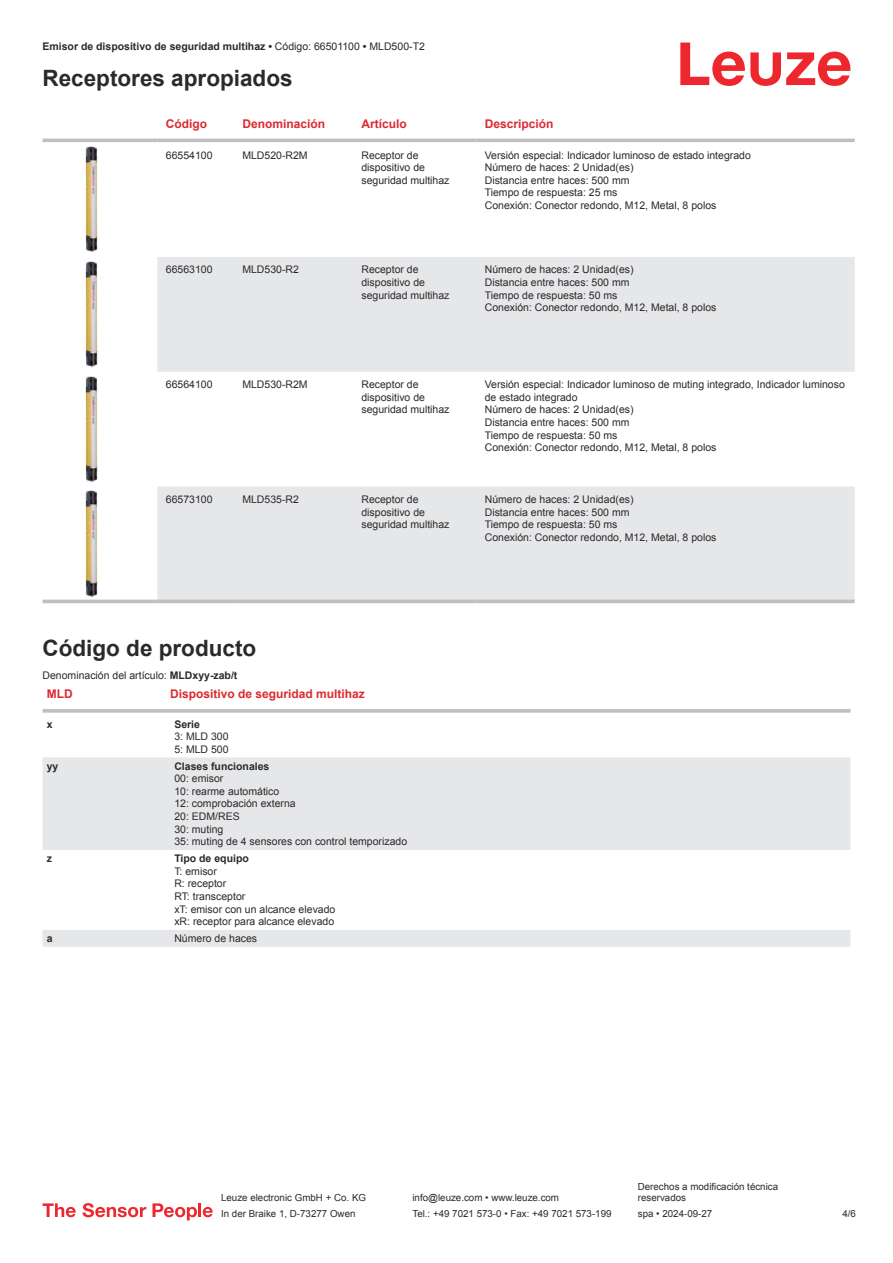
<style>
.page{position:relative;width:893px;height:1263px;background:#fff}
.page>*{position:absolute;margin:0;border:0;box-sizing:border-box;transform-origin:0 0}
.t1{font:700 22.5px "Arial";color:#2b292a}
.t2{font:700 12px "Arial";color:#db2a30}
.t3{font:10.5px/12.6px "Arial";color:#2b292a}
.t4{font:700 10.5px "Arial";color:#2b292a}
.t5{font:9.75px/11.7px "Arial";color:#2b292a}
.s1{font-weight:400}
.s2{font-weight:700}
</style>
<div class="page">
<svg style="left:680px;top:43px;width:170px;height:43px"></svg>
<svg style="left:43px;top:138px;width:812px;height:466px"></svg>
<svg style="left:157px;top:257px;width:698px;height:343px;fill:#e6e7e9"></svg>
<hr style="left:43px;top:139px;width:114px;height:3px;background:#bdbfc1">
<hr style="left:157px;top:139px;width:77px;height:3px;background:#bdbfc1">
<hr style="left:234px;top:139px;width:119px;height:3px;background:#bdbfc1">
<hr style="left:353px;top:139px;width:123px;height:3px;background:#bdbfc1">
<hr style="left:476px;top:139px;width:379px;height:3px;background:#bdbfc1">
<hr style="left:43px;top:600px;width:114px;height:3px;background:#bdbfc1">
<hr style="left:157px;top:600px;width:77px;height:3px;background:#bdbfc1">
<hr style="left:234px;top:600px;width:119px;height:3px;background:#bdbfc1">
<hr style="left:353px;top:600px;width:123px;height:3px;background:#bdbfc1">
<hr style="left:476px;top:600px;width:379px;height:3px;background:#bdbfc1">
<img style="left:85px;top:146px;width:13px;height:107px">
<img style="left:85px;top:261px;width:13px;height:106px">
<img style="left:85px;top:376px;width:13px;height:106px">
<img style="left:85px;top:491px;width:13px;height:106px">
<svg style="left:43px;top:757px;width:807px;height:190px;fill:#e6e7e9"></svg>
<svg style="left:43px;top:709px;width:127px;height:4px"></svg>
<svg style="left:170px;top:709px;width:680px;height:4px;background:#c3c5c7"></svg>
<svg style="left:43px;top:1203px;width:33px;height:14px"></svg>
<svg style="left:83px;top:1203px;width:63px;height:14px"></svg>
<svg style="left:153px;top:1203px;width:44px;height:17px"></svg>
<hr style="left:198px;top:1203px;width:3px;height:14px;background:#ed272d">
<svg style="left:203px;top:1207px;width:10px;height:10px"></svg>
<p class="t4" style="left:43px;top:43px;width:384px">Emisor de dispositivo de seguridad multihaz • <span class="s1">Código: 66501100</span> • <span class="s1">MLD500-T2</span></p>
<h1 class="t1" style="left:43px;top:70px;width:252px">Receptores apropiados</h1>
<p class="t2" style="left:166px;top:119px;width:43px">Código</p>
<p class="t2" style="left:242px;top:119px;width:84px">Denominación</p>
<p class="t2" style="left:361px;top:119px;width:47px">Artículo</p>
<p class="t2" style="left:485px;top:119px;width:70px">Descripción</p>
<p class="t3" style="left:166px;top:150px;width:48px">66554100</p>
<p class="t3" style="left:242px;top:150px;width:67px">MLD520-R2M</p>
<p class="t3" style="left:361px;top:150px;width:90px">Receptor de dispositivo de seguridad multihaz</p>
<p class="t3" style="left:485px;top:150px;width:268px">Versión especial: Indicador luminoso de estado integrado Número de haces: 2 Unidad(es)<br>Distancia entre haces: 500 mm<br>Tiempo de respuesta: 25 ms<br>Conexión: Conector redondo, M12, Metal, 8 polos</p>
<p class="t3" style="left:166px;top:264px;width:48px">66563100</p>
<p class="t3" style="left:242px;top:264px;width:58px">MLD530-R2</p>
<p class="t3" style="left:361px;top:264px;width:90px">Receptor de dispositivo de seguridad multihaz</p>
<p class="t3" style="left:485px;top:264px;width:233px">Número de haces: 2 Unidad(es)<br>Distancia entre haces: 500 mm<br>Tiempo de respuesta: 50 ms<br>Conexión: Conector redondo, M12, Metal, 8 polos</p>
<p class="t3" style="left:166px;top:379px;width:48px">66564100</p>
<p class="t3" style="left:242px;top:379px;width:67px">MLD530-R2M</p>
<p class="t3" style="left:361px;top:379px;width:90px">Receptor de dispositivo de seguridad multihaz</p>
<p class="t3" style="left:485px;top:379px;width:362px">Versión especial: Indicador luminoso de muting integrado, Indicador luminoso de estado integrado<br>Número de haces: 2 Unidad(es)<br>Distancia entre haces: 500 mm<br>Tiempo de respuesta: 50 ms<br>Conexión: Conector redondo, M12, Metal, 8 polos</p>
<p class="t3" style="left:166px;top:494px;width:48px">66573100</p>
<p class="t3" style="left:242px;top:494px;width:58px">MLD535-R2</p>
<p class="t3" style="left:361px;top:494px;width:90px">Receptor de dispositivo de seguridad multihaz</p>
<p class="t3" style="left:485px;top:494px;width:233px">Número de haces: 2 Unidad(es)<br>Distancia entre haces: 500 mm<br>Tiempo de respuesta: 50 ms<br>Conexión: Conector redondo, M12, Metal, 8 polos</p>
<h1 class="t1" style="left:43px;top:640px;width:215px">Código de producto</h1>
<p class="t2" style="left:47px;top:689px;width:27px">MLD</p>
<p class="t2" style="left:170px;top:689px;width:196px">Dispositivo de seguridad multihaz</p>
<p class="t4" style="left:47px;top:720px;width:7px">x</p>
<p class="t4" style="left:174px;top:720px;width:27px">Serie</p>
<p class="t3" style="left:174px;top:731px;width:56px">3: MLD 300<br>5: MLD 500</p>
<p class="t4" style="left:47px;top:762px;width:13px">yy</p>
<p class="t4" style="left:174px;top:762px;width:97px">Clases funcionales</p>
<p class="t3" style="left:174px;top:773px;width:234px">00: emisor<br>10: rearme automático<br>12: comprobación externa<br>20: EDM/RES<br>30: muting<br>35: muting de 4 sensores con control temporizado</p>
<p class="t4" style="left:47px;top:854px;width:7px">z</p>
<p class="t4" style="left:174px;top:854px;width:76px">Tipo de equipo</p>
<p class="t3" style="left:174px;top:866px;width:163px">T: emisor<br>R: receptor<br>RT: transceptor<br>xT: emisor con un alcance elevado xR: receptor para alcance elevado</p>
<p class="t4" style="left:47px;top:934px;width:7px">a</p>
<p class="t3" style="left:174px;top:933px;width:84px">Número de haces</p>
<p class="t3" style="left:43px;top:670px;width:196px">Denominación del artículo: <span class="s2">MLDxyy-zab/t</span></p>
<p class="t5" style="left:221px;top:1193px;width:146px">Leuze electronic GmbH + Co. KG</p>
<p class="t5" style="left:412px;top:1193px;width:148px">info@leuze.com • www.leuze.com</p>
<p class="t5" style="left:638px;top:1181px;width:142px">Derechos a modificación técnica reservados</p>
<p class="t5" style="left:221px;top:1209px;width:136px">In der Braike 1, D-73277 Owen</p>
<p class="t5" style="left:412px;top:1209px;width:201px">Tel.: +49 7021 573-0 • Fax: +49 7021 573-199</p>
<p class="t5" style="left:638px;top:1209px;width:76px">spa • 2024-09-27</p>
<p class="t5" style="left:842px;top:1209px;width:15px">4 /6</p>
</div>
